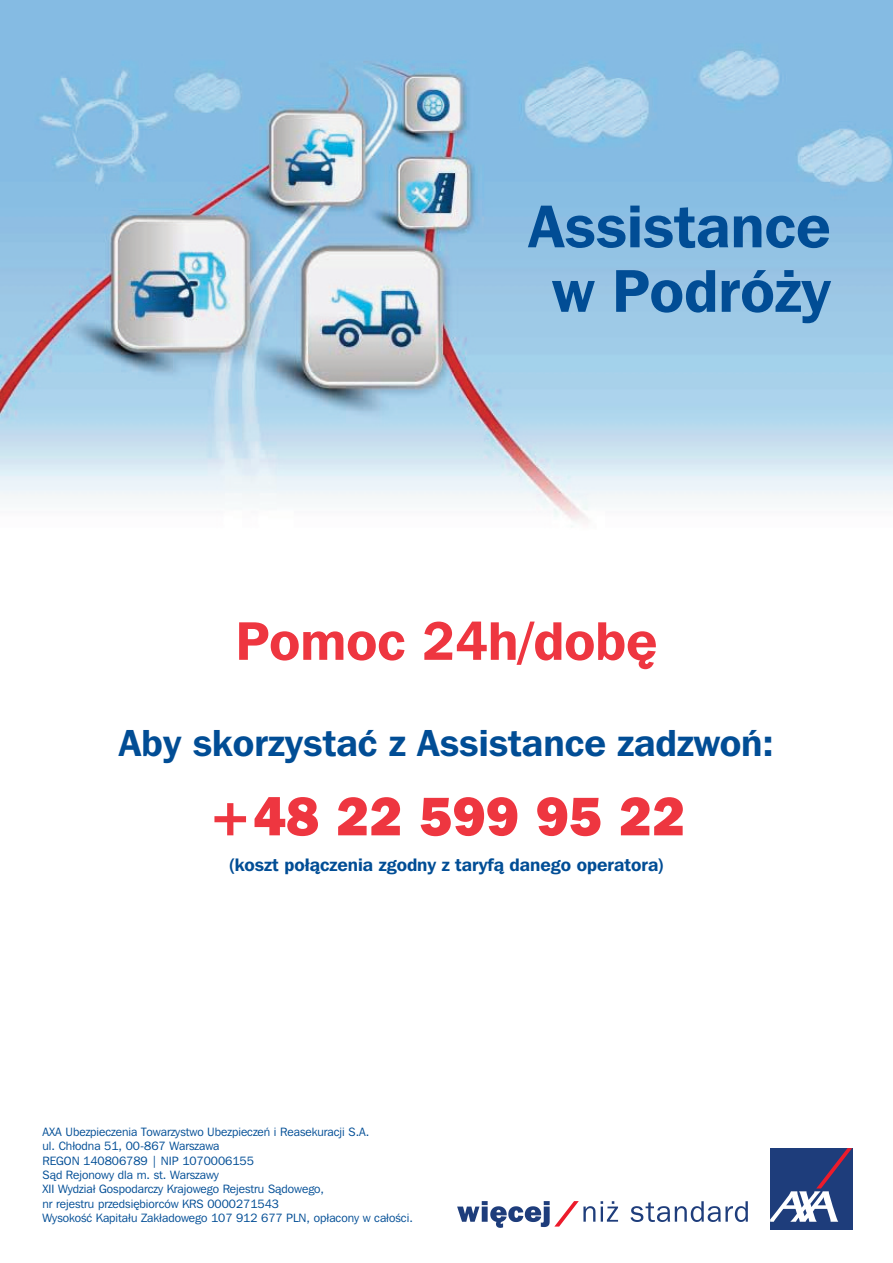
<style>
.page{position:relative;width:893px;height:1263px;background:#fff}
.page>*{position:absolute;margin:0;border:0;box-sizing:border-box;transform-origin:0 0}
.t1{font:600 60px/64.5px "Franklin Gothic PL";color:#014d95;text-align:center}
.t2{font:600 54px "Franklin Gothic PL";color:#ee3640}
.t3{font:800 54px "Franklin Gothic PL";color:#ee3640}
.t4{font:600 37.5px "Franklin Gothic PL";color:#014d95}
.t5{font:600 18px "Franklin Gothic PL";color:#014d95}
.t6{font:12px/14.4px "Franklin Gothic PL";color:#014d95}
</style>
<div class="page">
<img style="left:0;top:0;width:893px;height:527px">
<div style="left:770px;top:1148px;width:82px;height:82px;background:#1e3d7b"></div>
<svg style="left:770px;top:1148px;width:82px;height:74px"></svg>
<svg style="left:601px;top:1201px;width:17px;height:21px"></svg>
<svg style="left:630px;top:1201px;width:118px;height:21px"></svg>
<svg style="left:457px;top:1201px;width:138px;height:27px"></svg>
<h1 class="t1" style="left:528px;top:200px;width:304px">Assistance w Podróży</h1>
<h2 class="t2" style="left:236px;top:622px;width:423px">Pomoc 24h/dobę</h2>
<h3 class="t4" style="left:119px;top:730px;width:656px">Aby skorzystać z Assistance zadzwoń:</h3>
<h2 class="t3" style="left:208px;top:798px;width:479px">+48 22 599 95 22</h2>
<h3 class="t5" style="left:229px;top:859px;width:437px">(koszt połączenia zgodny z taryfą danego operatora)</h3>
<p class="t6" style="left:43px;top:1125px;width:372px">AXA Ubezpieczenia Towarzystwo Ubezpieczeń i Reasekuracji S.A.<br>ul. Chłodna 51, 00-867 Warszawa<br>REGON 140806789 | NIP 1070006155<br>Sąd Rejonowy dla m. st. Warszawy<br>XII Wydział Gospodarczy Krajowego Rejestru Sądowego,<br>nr rejestru przedsiębiorców KRS 0000271543<br>Wysokość Kapitału Zakładowego 107 912 677 PLN, opłacony w całości.</p>
</div>
